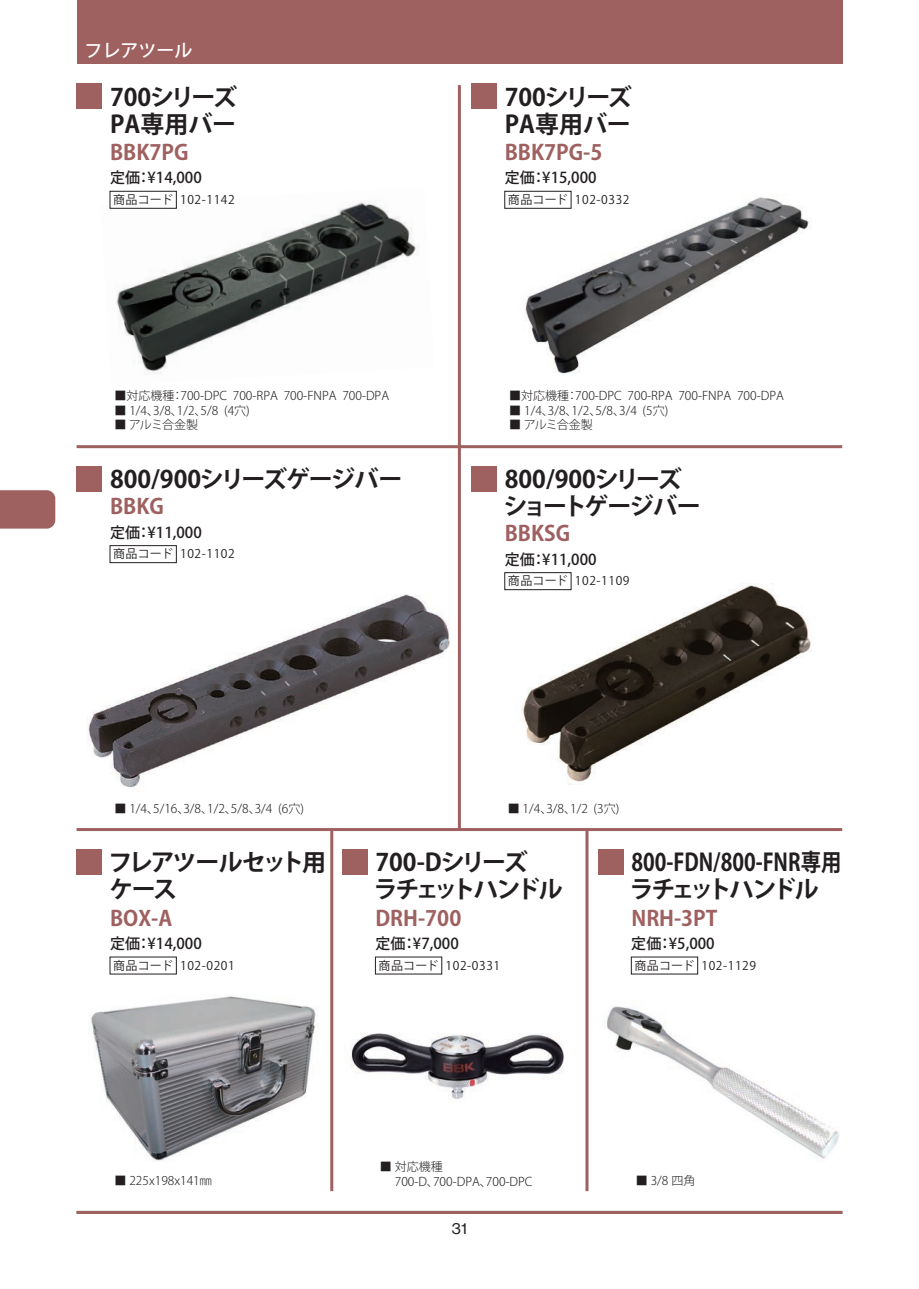
<style>
.page{position:relative;width:919px;height:1289px;background:#fff}
.page>*{position:absolute;margin:0;border:0;box-sizing:border-box;transform-origin:0 0}
.t1{font:700 24px/27px "Koz Go Pr 6 N";color:#231f20}
.t2{font:700 24px/27px "Koz Go Pr 6 N";color:#231f20;scale:.85 1}
.t3{font:700 24px/27px "Koz Go Pr 6 N";letter-spacing:-.05em;color:#231f20}
.t4{font:700 24px/27px "Koz Go Pr 6 N";letter-spacing:-.1em;color:#231f20}
.t5{font:700 24px "Koz Go Pr 6 N";letter-spacing:-.03em;color:#231f20}
.t6{font:700 24px/27px "Koz Go Pr 6 N";letter-spacing:-.09em;color:#231f20}
.t7{font:700 21px "Koz Go Pr 6 N";color:#9f6060}
.t8{font:500 18px "Koz Go Pr 6 N";color:#fff}
.t9{font:500 15px "Koz Go Pr 6 N";color:#231f20}
.t10{font:15px "Neue Haas Grotesk Text Pro";color:#231f20}
.t11{font:300 12px/14.4px "Koz Go Pr 6 N";color:#231f20}
.t12{font:12px "Koz Go Pr 6 N";letter-spacing:.05em;color:#231f20}
</style>
<div class="page">
<img style="left:87px;top:583px;width:371px;height:211px">
<img style="left:515px;top:583px;width:296px;height:201px">
<img style="left:607px;top:1006px;width:232px;height:153px">
<img style="left:350px;top:1033px;width:214px;height:67px">
<img style="left:523px;top:194px;width:286px;height:180px">
<img style="left:90px;top:996px;width:229px;height:165px">
<img style="left:109px;top:190px;width:308px;height:184px">
<div style="left:77px;top:0;width:765px;height:64px;background:#9f6060"></div>
<hr style="left:77px;top:1210px;width:765px;height:3px;background:#9f6060">
<div style="left:0;top:490px;width:55px;height:38px;background:#9f6060"></div>
<hr style="left:77px;top:445px;width:765px;height:3px;background:#9f6060">
<hr style="left:77px;top:828px;width:765px;height:3px;background:#9f6060">
<hr style="left:458px;top:85px;width:3px;height:744px;background:#9f6060">
<hr style="left:330px;top:829px;width:3px;height:362px;background:#9f6060">
<hr style="left:585px;top:829px;width:3px;height:362px;background:#9f6060">
<div style="left:77px;top:84px;width:25px;height:25px;background:#9f6060"></div>
<div style="left:110px;top:191px;width:67px;height:18px;border:1px solid #231f20"></div>
<div style="left:77px;top:466px;width:25px;height:26px;background:#9f6060"></div>
<div style="left:77px;top:849px;width:25px;height:25px;background:#9f6060"></div>
<div style="left:110px;top:545px;width:67px;height:18px;border:1px solid #231f20"></div>
<div style="left:471px;top:466px;width:26px;height:26px;background:#9f6060"></div>
<div style="left:504px;top:572px;width:67px;height:18px;border:1px solid #231f20"></div>
<div style="left:471px;top:84px;width:26px;height:25px;background:#9f6060"></div>
<div style="left:504px;top:191px;width:67px;height:18px;border:1px solid #231f20"></div>
<div style="left:342px;top:849px;width:25px;height:25px;background:#9f6060"></div>
<div style="left:598px;top:849px;width:25px;height:25px;background:#9f6060"></div>
<h3 class="t8" style="left:84px;top:40px;width:109px">フレアツール</h3>
<h1 class="t1" style="left:110px;top:84px;width:129px">700シリーズ<br>PA専用バー</h1>
<h2 class="t7" style="left:110px;top:140px;width:80px">BBK7PG</h2>
<p class="t9" style="left:110px;top:169px;width:93px">定価：¥14,000</p>
<p class="t12" style="left:113px;top:193px;width:123px">商品コード 102-1142</p>
<p class="t11" style="left:114px;top:389px;width:276px">■対応機種：700-DPC 700-RPA 700-FNPA 700-DPA</p>
<p class="t11" style="left:114px;top:403px;width:137px">■ 1/4､3/8､1/2､5/8 (4穴)</p>
<p class="t11" style="left:114px;top:417px;width:85px">■ アルミ合金製</p>
<h1 class="t5" style="left:110px;top:466px;width:294px">800/900シリーズゲージバー</h1>
<h2 class="t7" style="left:110px;top:495px;width:55px">BBKG</h2>
<p class="t9" style="left:110px;top:523px;width:93px">定価：¥11,000</p>
<p class="t12" style="left:113px;top:547px;width:123px">商品コード 102-1102</p>
<p class="t11" style="left:114px;top:801px;width:191px">■ 1/4､5/16､3/8､1/2､5/8､3/4 (6穴)</p>
<h1 class="t1" style="left:505px;top:84px;width:129px">700シリーズ<br>PA専用バー</h1>
<h2 class="t7" style="left:505px;top:140px;width:99px">BBK7PG-5</h2>
<p class="t9" style="left:504px;top:169px;width:93px">定価：¥15,000</p>
<p class="t12" style="left:507px;top:193px;width:123px">商品コード 102-0332</p>
<p class="t11" style="left:509px;top:389px;width:276px">■対応機種：700-DPC 700-RPA 700-FNPA 700-DPA</p>
<p class="t11" style="left:509px;top:403px;width:161px">■ 1/4､3/8､1/2､5/8､3/4 (5穴)</p>
<p class="t11" style="left:509px;top:417px;width:85px">■ アルミ合金製</p>
<h1 class="t3" style="left:503px;top:466px;width:199px">800/900シリーズショートゲージバー</h1>
<h2 class="t7" style="left:505px;top:522px;width:67px">BBKSG</h2>
<p class="t9" style="left:504px;top:550px;width:93px">定価：¥11,000</p>
<p class="t12" style="left:507px;top:574px;width:123px">商品コード 102-1109</p>
<p class="t11" style="left:507px;top:801px;width:113px">■ 1/4､3/8､1/2 (3穴)</p>
<h1 class="t6" style="left:108px;top:849px;width:219px">フレアツールセット用ケース</h1>
<h2 class="t7" style="left:110px;top:906px;width:64px">BOX-A</h2>
<p class="t9" style="left:110px;top:935px;width:93px">定価：¥14,000</p>
<p class="t12" style="left:113px;top:958px;width:123px">商品コード 102-0201</p>
<h1 class="t4" style="left:374px;top:849px;width:190px">700-Dシリーズ<br>ラチェットハンドル</h1>
<h2 class="t7" style="left:375px;top:906px;width:87px">DRH-700</h2>
<p class="t9" style="left:375px;top:935px;width:85px">定価：¥7,000</p>
<p class="t12" style="left:378px;top:958px;width:123px">商品コード 102-0331</p>
<h1 class="t2" style="left:629px;top:849px;width:251px">800-FDN/800-FNR専用ラチェットハンドル</h1>
<h2 class="t7" style="left:631px;top:906px;width:88px">NRH-3PT</h2>
<p class="t9" style="left:631px;top:935px;width:85px">定価：¥5,000</p>
<p class="t12" style="left:634px;top:958px;width:123px">商品コード 102-1129</p>
<p class="t11" style="left:114px;top:1174px;width:99px">■ 225x198x141㎜</p>
<p class="t11" style="left:380px;top:1159px;width:154px">■ 対応機種<br>　 700-D、700-DPA、700-DPC</p>
<p class="t10" style="left:452px;top:1219px;width:17px">31</p>
<p class="t11" style="left:635px;top:1174px;width:61px">■ 3/8 四角</p>
</div>
